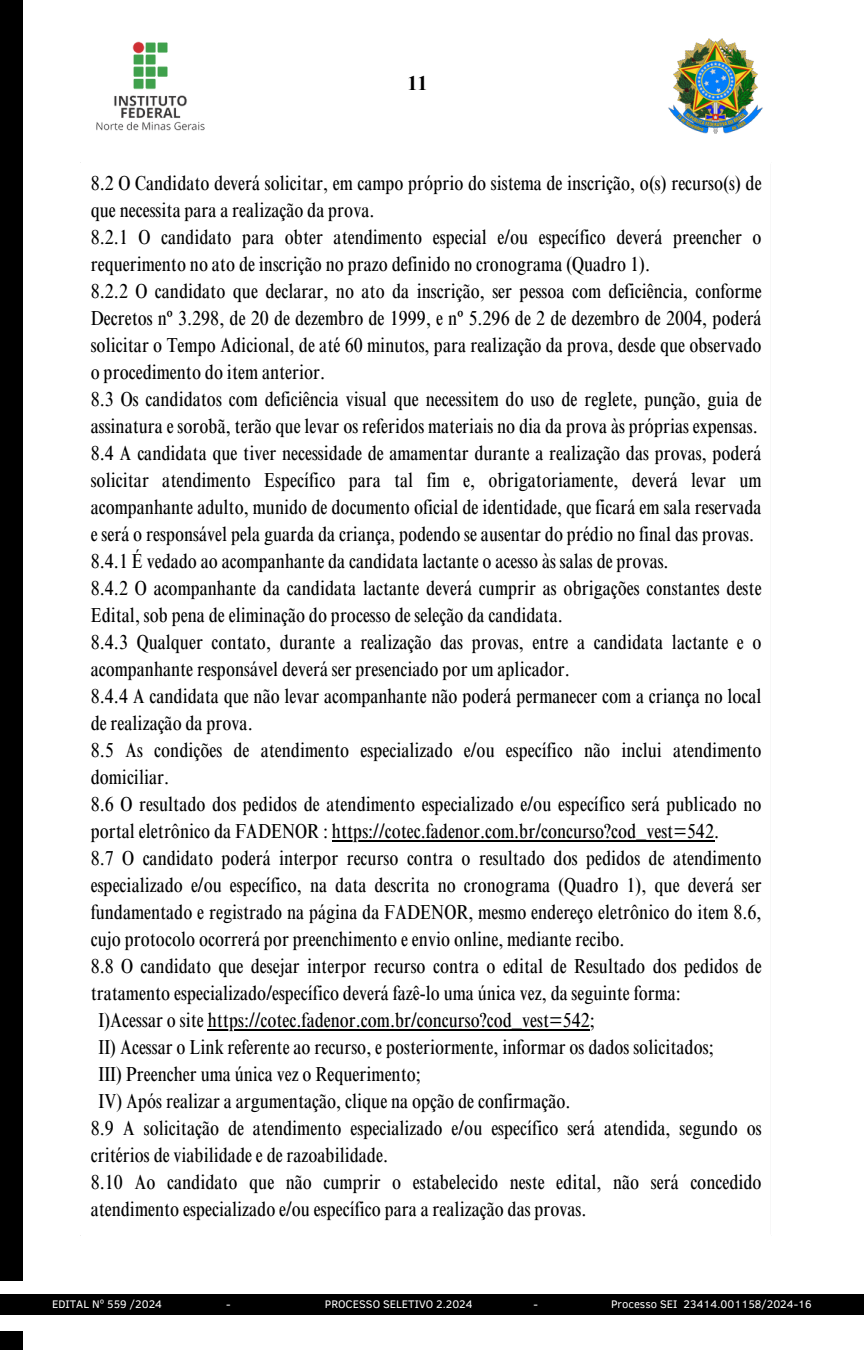
<style>
.page{position:relative;width:864px;height:1350px;background:#fff}
.page>*{position:absolute;margin:0;border:0;box-sizing:border-box;transform-origin:0 0}
.t1{font:condensed 20.25px/27px "Times NRMT Pro";color:#000}
.t2{font:700 20.25px "Times NRMT Pro";color:#000}
.t3{font:11.25px "Clear Sans";color:#fff}
</style>
<div class="page">
<img style="left:668px;top:38px;width:95px;height:96px">
<div style="left:0;top:0;width:22px;height:1280px;background:#000"></div>
<div style="left:0;top:1332px;width:22px;height:18px;background:#000"></div>
<img style="left:96px;top:41px;width:109px;height:90px">
<hr style="left:332px;top:840px;width:382px;height:2px;background:#000">
<hr style="left:208px;top:1029px;width:382px;height:2px;background:#000">
<div style="left:0;top:1294px;width:864px;height:21px;background:#000"></div>
<h1 class="t2" style="left:407px;top:75px;width:22px">11</h1>
<p class="t1" style="left:91px;top:172px;width:672px">8.2 O Candidato deverá solicitar, em campo próprio do sistema de inscrição, o(s) recurso(s) de que necessita para a realização da prova.</p>
<p class="t1" style="left:91px;top:226px;width:672px">8.2.1 O candidato para obter atendimento especial e/ou específico deverá preencher o requerimento no ato de inscrição no prazo definido no cronograma (Quadro 1).</p>
<p class="t1" style="left:91px;top:280px;width:672px;text-align:justify">8.2.2 O candidato que declarar, no ato da inscrição, ser pessoa com deficiência, conforme Decretos nº 3.298, de 20 de dezembro de 1999, e nº 5.296 de 2 de dezembro de 2004, poderá solicitar o Tempo Adicional, de até 60 minutos, para realização da prova, desde que observado o procedimento do item anterior.</p>
<p class="t1" style="left:91px;top:388px;width:672px">8.3 Os candidatos com deficiência visual que necessitem do uso de reglete, punção, guia de assinatura e sorobã, terão que levar os referidos materiais no dia da prova às próprias expensas.</p>
<p class="t1" style="left:91px;top:442px;width:672px;text-align:justify">8.4 A candidata que tiver necessidade de amamentar durante a realização das provas, poderá solicitar atendimento Específico para tal fim e, obrigatoriamente, deverá levar um acompanhante adulto, munido de documento oficial de identidade, que ficará em sala reservada e será o responsável pela guarda da criança, podendo se ausentar do prédio no final das provas.</p>
<p class="t1" style="left:91px;top:550px;width:579px">8.4.1 É vedado ao acompanhante da candidata lactante o acesso às salas de provas.</p>
<p class="t1" style="left:91px;top:577px;width:672px">8.4.2 O acompanhante da candidata lactante deverá cumprir as obrigações constantes deste<br>Edital, sob pena de eliminação do processo de seleção da candidata.</p>
<p class="t1" style="left:91px;top:631px;width:672px">8.4.3 Qualquer contato, durante a realização das provas, entre a candidata lactante e o acompanhante responsável deverá ser presenciado por um aplicador.</p>
<p class="t1" style="left:91px;top:685px;width:672px">8.4.4 A candidata que não levar acompanhante não poderá permanecer com a criança no local de realização da prova.</p>
<p class="t1" style="left:91px;top:739px;width:672px">8.5 As condições de atendimento especializado e/ou específico não inclui atendimento domiciliar.</p>
<p class="t1" style="left:91px;top:793px;width:672px">8.6 O resultado dos pedidos de atendimento especializado e/ou específico será publicado no portal eletrônico da FADENOR : https://cotec.fadenor.com.br/concurso?cod_vest=542.</p>
<p class="t1" style="left:91px;top:847px;width:672px">8.7 O candidato poderá interpor recurso contra o resultado dos pedidos de atendimento especializado e/ou específico, na data descrita no cronograma (Quadro 1), que deverá ser</p>
<p class="t1" style="left:91px;top:901px;width:672px">fundamentado e registrado na página da FADENOR, mesmo endereço eletrônico do item 8.6, cujo protocolo ocorrerá por preenchimento e envio online, mediante recibo.<br>8.8 O candidato que desejar interpor recurso contra o edital de Resultado dos pedidos de tratamento especializado/específico deverá fazê-lo uma única vez, da seguinte forma:</p>
<p class="t1" style="left:98px;top:1009px;width:498px">I)Acessar o site https://cotec.fadenor.com.br/concurso?cod_vest=542;</p>
<p class="t1" style="left:98px;top:1036px;width:617px">II) Acessar o Link referente ao recurso, e posteriormente, informar os dados solicitados;</p>
<p class="t1" style="left:98px;top:1063px;width:324px">III) Preencher uma única vez o Requerimento;</p>
<p class="t1" style="left:98px;top:1090px;width:474px">IV) Após realizar a argumentação, clique na opção de confirmação.</p>
<p class="t1" style="left:91px;top:1117px;width:672px">8.9 A solicitação de atendimento especializado e/ou específico será atendida, segundo os critérios de viabilidade e de razoabilidade.</p>
<p class="t1" style="left:91px;top:1171px;width:672px">8.10 Ao candidato que não cumprir o estabelecido neste edital, não será concedido atendimento especializado e/ou específico para a realização das provas.</p>
<p class="t3" style="left:52px;top:1296px;width:112px">EDITAL Nº 559 /2024</p>
<p class="t3" style="left:226px;top:1296px;width:6px">-</p>
<p class="t3" style="left:325px;top:1296px;width:149px">PROCESSO SELETIVO 2.2024</p>
<p class="t3" style="left:534px;top:1296px;width:6px">-</p>
<p class="t3" style="left:611px;top:1296px;width:202px">Processo SEI 23414.001158/2024-16</p>
</div>
